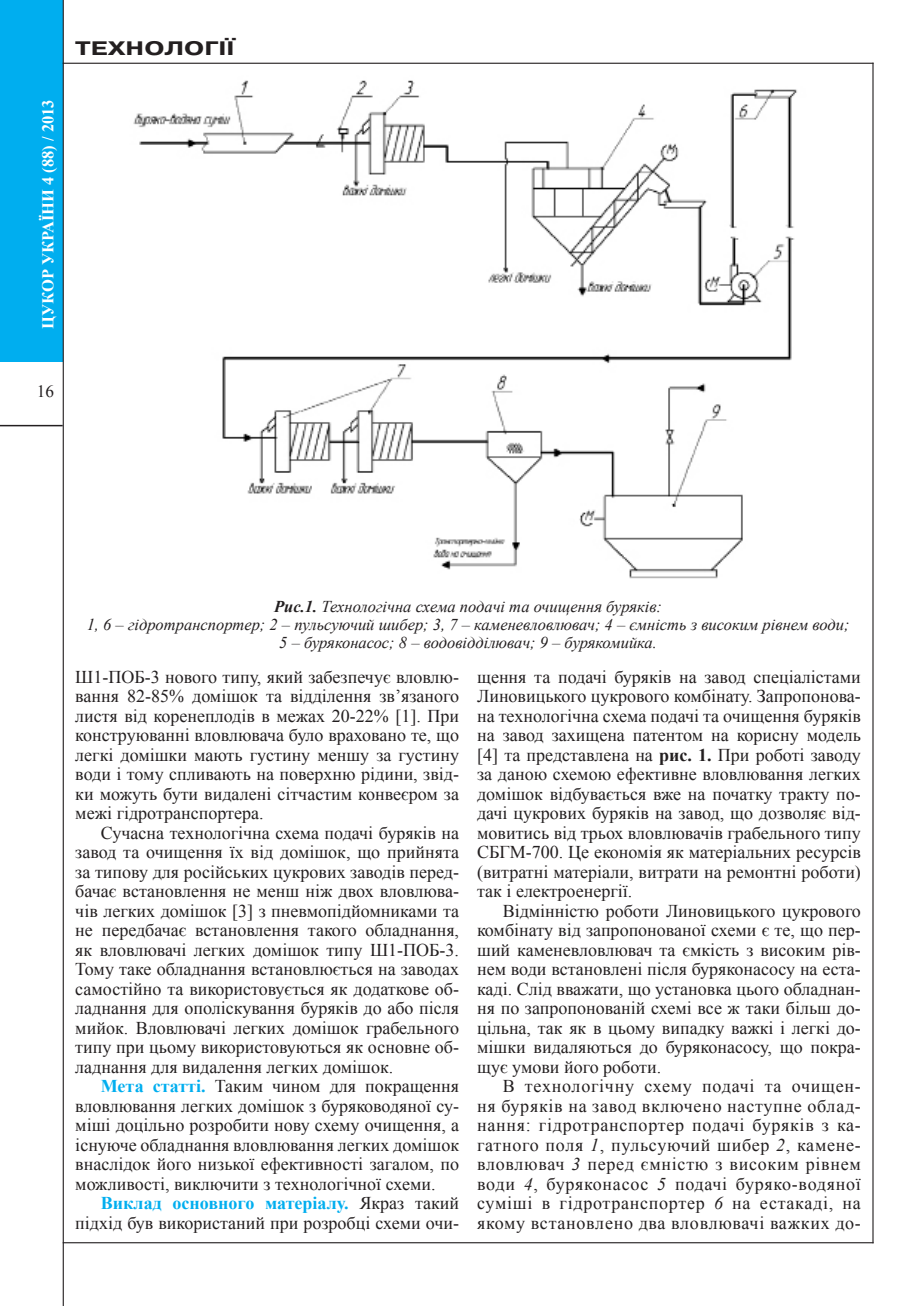
<style>
.page{position:relative;width:915px;height:1306px;background:#fff}
.page>*{position:absolute;margin:0;border:0;box-sizing:border-box;transform-origin:0 0}
.колонтитул{font:700 19.5px "Pragmatica C";color:#231f20;scale:1.3 1}
.Текст{font:18px/19.5px "Times New Roman";color:#231f20;text-align:justify}
.t1{font:17.25px "Times New Roman";color:#231f20}
.Рис{font:italic 16.5px "Times New Roman";color:#231f20}
.t2{font:700 16.5px "Times New Roman";color:#fff}
.s1{font-weight:700}
.s2{font-weight:700;color:#00aeef}
.s3{font-style:italic}
</style>
<div class="page">
<div style="left:0;top:0;width:63px;height:362px;background:#00aeef"></div>
<hr style="left:0;top:425px;width:63px;height:1px;background:#231f20">
<hr style="left:872px;top:63px;width:1px;height:1180px;background:#231f20">
<hr style="left:63px;top:0;width:1px;height:1305px;background:#231f20">
<hr style="left:63px;top:63px;width:810px;height:1px;background:#231f20">
<hr style="left:63px;top:1242px;width:810px;height:1px;background:#231f20">
<img style="left:133px;top:80px;width:664px;height:499px">
<p class="t2" style="left:37px;top:329px;width:231px;rotate:-90deg">ЦУКОР УКРАЇНИ 4 (88) / 2013</p>
<p class="колонтитул" style="left:75px;top:38px;width:124px">ТЕХНОЛОГІЇ</p>
<p class="t1" style="left:37px;top:380px;width:19px">16</p>
<p class="Рис" style="left:274px;top:595px;width:389px"><span class="s1">Рис.1.</span> Технологічна схема подачі та очищення буряків:</p>
<p class="Рис" style="left:87px;top:613px;width:764px">1, 6 – гідротранспортер; 2 – пульсуючий шибер; 3, 7 – каменевловлювач; 4 – ємність з високим рівнем води;</p>
<p class="Рис" style="left:279px;top:631px;width:379px">5 – буряконасос; 8 – водовідділювач; 9 – бурякомийка.</p>
<p class="Текст" style="left:75px;top:666px;width:385px">Ш1-ПОБ-3 нового типу, який забезпечує вловлю&shy;вання 82-85% домішок та відділення зв’язаного листя від коренеплодів в межах 20-22% [1]. При конструюванні вловлювача було враховано те, що легкі домішки мають густину меншу за густину води і тому спливають на поверхню рідини, звід&shy;ки можуть бути видалені сітчастим конвеєром за межі гідротранспортера.</p>
<p class="Текст" style="left:75px;top:822px;width:385px;text-indent:26px">Сучасна технологічна схема подачі буряків на завод та очищення їх від домішок, що прийнята за типову для російських цукрових заводів перед&shy;бачає встановлення не менш ніж двох вловлюва&shy;чів легких домішок [3] з пневмопідйомниками та не передбачає встановлення такого обладнання, як вловлювачі легких домішок типу Ш1-ПОБ-3.<br>Тому таке обладнання встановлюється на заводах самостійно та використовується як додаткове об&shy;ладнання для ополіскування буряків до або після мийок. Вловлювачі легких домішок грабельного типу при цьому використовуються як основне об&shy;ладнання для видалення легких домішок.</p>
<p class="Текст" style="left:75px;top:1076px;width:385px;text-indent:26px"><span class="s2">Мета статті.</span> Таким чином для покращення вловлювання легких домішок з буряководяної су&shy;міші доцільно розробити нову схему очищення, а існуюче обладнання вловлювання легких домішок внаслідок його низької ефективності загалом, по можливості, виключити з технологічної схеми.</p>
<p class="Текст" style="left:75px;top:1193px;width:385px;text-align:right"><span class="s2">Виклад основного матеріалу.</span> Якраз такий підхід був використаний при розробці схеми очи-</p>
<p class="Текст" style="left:477px;top:666px;width:385px">щення та подачі буряків на завод спеціалістами Линовицького цукрового комбінату. Запропонова&shy;на технологічна схема подачі та очищення буряків на завод захищена патентом на корисну модель [4] та представлена на <span class="s1">рис. 1.</span> При роботі заводу за даною схемою ефективне вловлювання легких домішок відбувається вже на початку тракту по&shy;дачі цукрових буряків на завод, що дозволяє від&shy;мовитись від трьох вловлювачів грабельного типу СБГМ-700. Це економія як матеріальних ресурсів (витратні матеріали, витрати на ремонтні роботи) так і електроенергії.</p>
<p class="Текст" style="left:477px;top:900px;width:385px;text-indent:26px">Відмінністю роботи Линовицького цукрового комбінату від запропонованої схеми є те, що пер&shy;ший каменевловлювач та ємкість з високим рів&shy;нем води встановлені після буряконасосу на еста&shy;каді. Слід вважати, що установка цього обладнан&shy;ня по запропонованій схемі все ж таки більш до&shy;цільна, так як в цьому випадку важкі і легкі до&shy;мішки видаляються до буряконасосу, що покра&shy;щує умови його роботи.</p>
<p class="Текст" style="left:477px;top:1076px;width:385px;text-indent:26px">В технологічну схему подачі та очищен&shy;ня буряків на завод включено наступне облад&shy;нання: гідротранспортер подачі буряків з ка&shy;гатного поля <span class="s3">1</span>, пульсуючий шибер <span class="s3">2</span>, камене&shy;вловлювач <span class="s3">3</span> перед ємністю з високим рівнем води <span class="s3">4</span>, буряконасос <span class="s3">5</span> подачі буряко-водяної суміші в гідротранспортер <span class="s3">6</span> на естакаді, на якому встановлено два вловлювачі важких до-</p>
</div>
